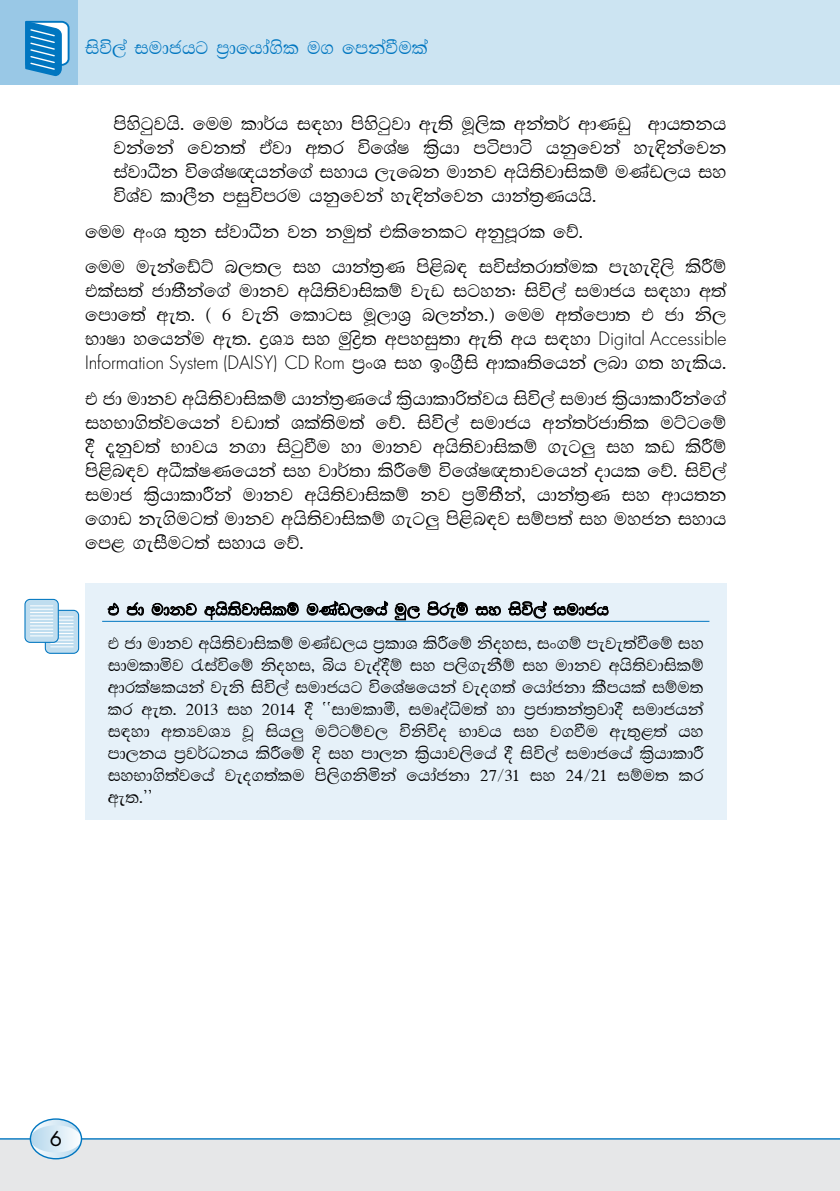
<style>
.page{position:relative;width:840px;height:1191px;background:#fff}
.page>*{position:absolute;margin:0;border:0;box-sizing:border-box;transform-origin:0 0}
.t1{font:22px/24px "FM Abhaya";letter-spacing:-.005em;color:#000;text-align:justify}
.t2{font:22px "FM Abhaya";letter-spacing:-.005em;color:#0076c0}
.t3{font:20px/22px "FM Abhaya";letter-spacing:-.005em;color:#000}
.t4{font:20px "Futura";color:#000}
.s1{font-family:"Futura";font-weight:300;font-size:18px}
</style>
<div class="page">
<div style="left:0;top:1139px;width:839px;height:52px;background:#e6e7e8"></div>
<hr style="left:0;top:1138px;width:839px;height:1px;background:#0076c0">
<svg style="left:30px;top:1120px;width:51px;height:38px"></svg>
<div style="left:30px;top:1118px;width:52px;height:41px;border:1px solid #0076c0;border-radius:50%"></div>
<div style="left:0;top:0;width:839px;height:85px;background:#cce4f2"></div>
<div style="left:0;top:0;width:77px;height:85px;background:#99c8e6"></div>
<svg style="left:25px;top:20px;width:45px;height:56px;background:#479cd1"></svg>
<div style="left:85px;top:582px;width:641px;height:237px;background:#e6f1f9"></div>
<hr style="left:102px;top:621px;width:607px;height:1px;background:#0076c0">
<svg style="left:107px;top:602px;width:12px;height:14px"></svg>
<svg style="left:126px;top:602px;width:18px;height:14px"></svg>
<svg style="left:151px;top:603px;width:46px;height:13px"></svg>
<svg style="left:204px;top:601px;width:95px;height:21px"></svg>
<svg style="left:306px;top:600px;width:82px;height:19px"></svg>
<svg style="left:394px;top:603px;width:26px;height:17px"></svg>
<svg style="left:427px;top:601px;width:40px;height:18px"></svg>
<svg style="left:475px;top:606px;width:26px;height:10px"></svg>
<svg style="left:508px;top:600px;width:100px;height:19px"></svg>
<div style="left:45px;top:610px;width:34px;height:43px;background:#bfddef;border-radius:5px"></div>
<div style="left:45px;top:610px;width:34px;height:44px;border:1px solid #0076c0;border-radius:5px"></div>
<div style="left:25px;top:599px;width:33px;height:43px;background:#bfddef;border-radius:5px"></div>
<div style="left:24px;top:599px;width:35px;height:44px;border:1px solid #0076c0;border-radius:5px"></div>
<svg style="left:30px;top:605px;width:43px;height:42px"></svg>
<p class="t2" style="left:85px;top:37px;width:344px">isú,a iudchg m%dfhda.sl u. fmkaùula</p>
<p class="t1" style="left:113px;top:113px;width:614px">msysgqjhs' fuu ld¾h i|yd msysgqjd we;suQ,sl wka;¾ wdKvq wdh;kh jkafka fjk;a tajd w;r úfYaI ls%hd mámdá hkqfjka ye¢kafjk iajdëk úfYaI{hkaf.a iydh ,efnk udkj whs;sjdislï uKav,h iy úYaj ld,Sk miqúmru hkqfjka ye¢kafjk hdka;%Khhs'</p>
<p class="t1" style="left:85px;top:214px;width:642px;line-height:35.4px">fuu wxY ;=k iajdëk jk kuq;a tlsfklg wkqmQrl fõ'<br>fuu uekafâÜ n,;, iy hdka;%K ms&lt;sn| iúia;rd;aul meyeÈ,slsÍï</p>
<p class="t1" style="left:85px;top:279px;width:642px">tlai;a cd;Skaf.a udkj whs;sjdislï jev igyk( isú,a iudch i|yd w;a fmdf;a we;' ^ 6 jeksfldgi uQ,dY%n,kak'&amp; fuu w;afmd; t cd ks, NdId yfhkau we;' øYH iy uqøs; wmyiq;d we;swh i|yd <span class="s1">Digital Accessible Information System (DAISY) CD Rom</span> m%xY iy bx.%SiswdlD;sfhka ,nd .; yelsh'</p>
<p class="t1" style="left:85px;top:387px;width:642px">t cd udkj whs;sjdislï hdka;%Kfha ls%hdldß;ajh isú,a iudc ls%hdldÍkaf.a iyNd.s;ajfhka jvd;a Yla;su;a fõ' isú,a iudch wka;¾cd;sl uÜgfï § ±kqj;a Ndjh k.d isgqùu yd udkj whs;sjdislï .eg¨ iy lv lsÍï ms&lt;sn|j wëlaIKfhka iy jd¾;d lsÍfï úfYaI{;djfhka odhl fõ' isú,a iudc l%shdldÍka udkj whs;sjdislï kj m%ñ;Ska" hdka;%K iy wdh;k f.dv ke.sug;a udkj whs;sjdislï .eg¨ ms&lt;sn|j iïm;a iy uyck iydh fm&lt; .eiSug;a iydh fõ'</p>
<p class="t3" style="left:108px;top:593px;width:597px;line-height:33.4px">t cd udkj whs;sjdislï uKav,fha uq, msreï iy isú,a iudch<br>t cd udkj whs;sjdislï uKav,h m%ldY lsÍfï ksoyi" ix.ï meje;aùfï iy</p>
<p class="t3" style="left:108px;top:654px;width:597px;text-align:justify">iduldñj /iaúfï ksoyi" ìh jeoa§ï iy m,s.ekSï iy udkj whs;sjdislï wdrlaIlhka jeksisú,a iudchg úfYaIfhka jeo.;a fhdackd lSmhla iïu; lr we;' 2013 iy 2014 § zziduldó" iuDoaêu;a yd m%cd;ka;%jd§ iudchka i|yd w;HjYH jQish¨ uÜgïj, úksúo Ndjh iy j.ùu we;=&lt;;a hy md,kh m%j¾Okh lsÍfï È iy md,k ls%hdj,sfha § isú,a iudcfha ls%hdldÍ iyNd.s;ajfha jeo.;alu ms,s.ksñka fhdackd 27$31 iy 24$21 iïu; lr we;'ZZ</p>
<p class="t4" style="left:50px;top:1125px;width:14px">6</p>
</div>
